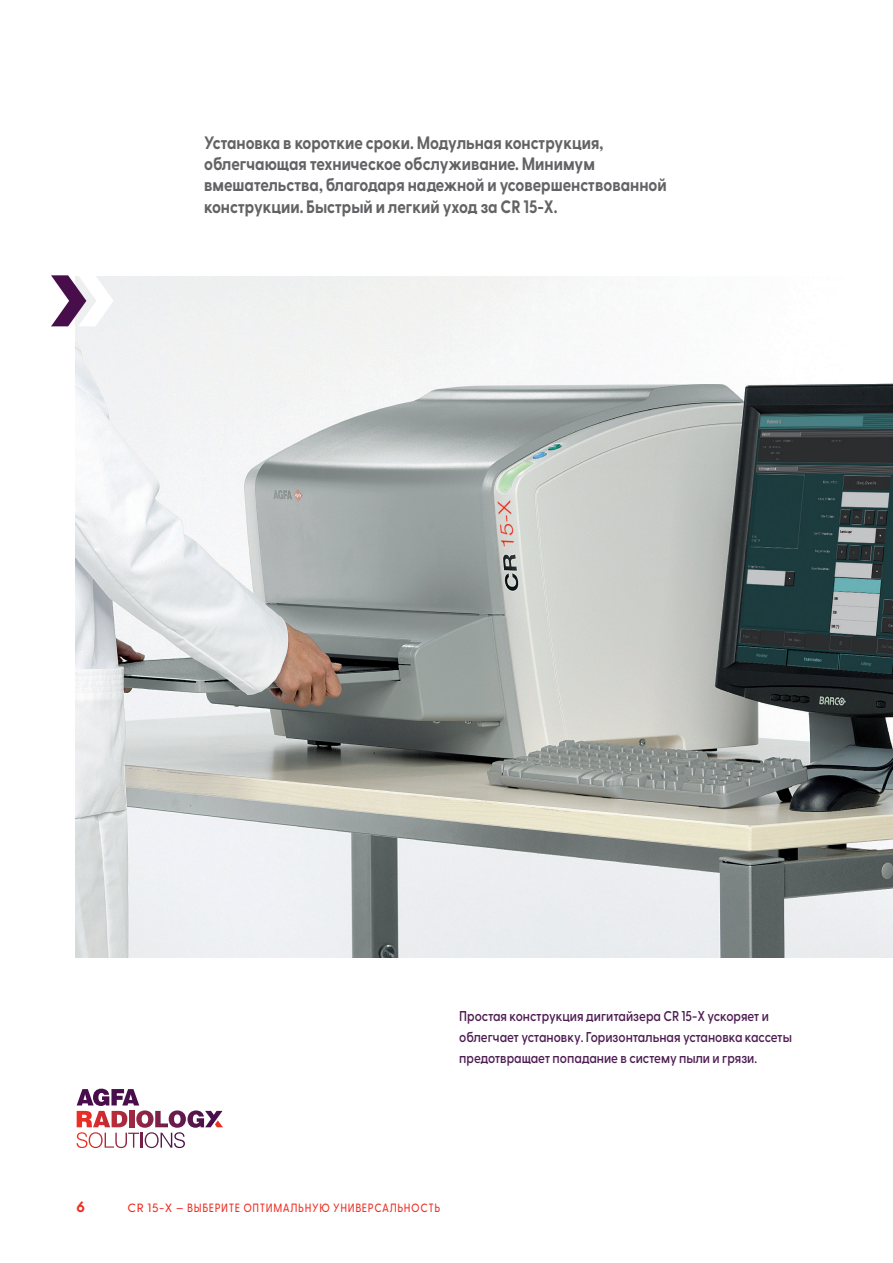
<style>
.page{position:relative;width:893px;height:1263px;background:#fff}
.page>*{position:absolute;margin:0;border:0;box-sizing:border-box;transform-origin:0 0}
.t1{font:700 18px/21.3px "Greycliff CF";color:#636366;scale:.85 1}
.t2{font:700 15px "Greycliff CF";color:#ee2e22}
.t3{font:600 14.25px/21.3px "Greycliff CF";color:#4d1c52;scale:.85 1}
.t4{font:500 12px "Greycliff CF";letter-spacing:.06em;color:#ee2e22}
</style>
<div class="page">
<img style="left:76px;top:276px;width:817px;height:682px">
<svg style="left:51px;top:275px;width:63px;height:51px"></svg>
<svg style="left:77px;top:1089px;width:146px;height:59px"></svg>
<p class="t1" style="left:204px;top:131px;width:546px">Установка в короткие сроки. Модульная конструкция, облегчающая техническое обслуживание. Минимум вмешательства, благодаря надежной и усовершенствованной конструкции. Быстрый и легкий уход за CR 15-X.</p>
<p class="t3" style="left:459px;top:1004px;width:393px">Простая конструкция дигитайзера CR 15-X ускоряет и облегчает установку. Горизонтальная установка кассеты предотвращает попадание в систему пыли и грязи.</p>
<p class="t2" style="left:77px;top:1195px;width:10px">6</p>
<p class="t4" style="left:128px;top:1199px;width:314px">CR 15-X – ВЫБЕРИТЕ ОПТИМАЛЬНУЮ УНИВЕРСАЛЬНОСТЬ</p>
</div>
